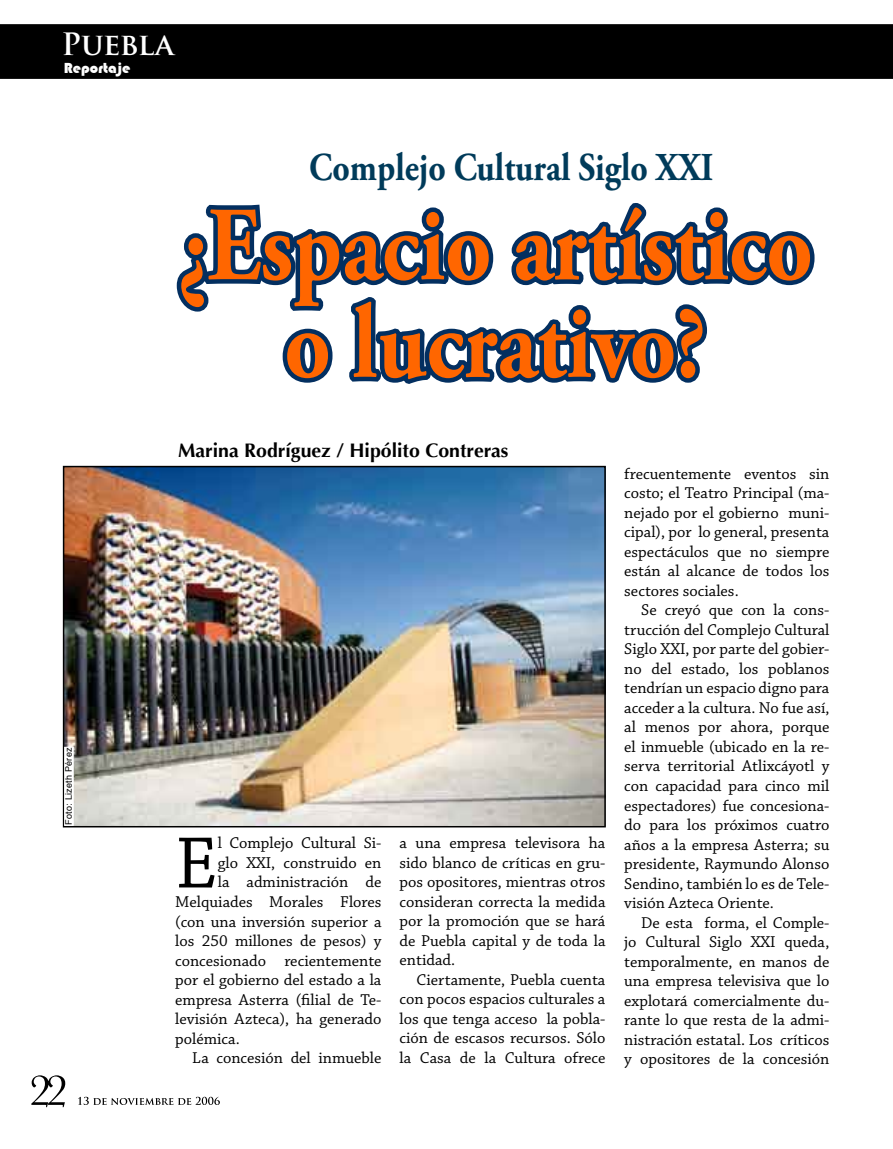
<style>
.page{position:relative;width:893px;height:1149px;background:#fff}
.page>*{position:absolute;margin:0;border:0;box-sizing:border-box;transform-origin:0 0}
.t1{font:700 105px/97.5px "Adobe Garamond Pro";color:#f60;text-align:center;scale:.86 1}
.t2{font:76.5px "Chaparral Pro";color:#000}
.t3{font:700 39.3px "Adobe Garamond Pro";color:#003b5a;scale:.86 1}
.t4{font:700 30px "Trajan Pro";letter-spacing:-.02em;color:#fff}
.t5{font:700 19.5px "Optima";color:#000}
.t6{font:16.5px/19.5px "Chaparral Pro";color:#000;text-align:justify}
.t7{font:15px "Bauhaus 93";color:#fff}
.t8{font:9px "Helvetica";letter-spacing:.025em;color:#000}
</style>
<div class="page">
<svg style="left:0;top:24px;width:893px;height:3px;background:#0c0c0c"></svg>
<svg style="left:31px;top:1075px;width:34px;height:31px"></svg>
<svg style="left:78px;top:1096px;width:142px;height:8px"></svg>
<div style="left:0;top:27px;width:893px;height:52px;background:#000"></div>
<img style="left:66px;top:468px;width:537px;height:356px">
<div style="left:63px;top:465px;width:543px;height:362px;border:2px solid #000"></div>
<svg style="left:176px;top:203px;width:639px;height:181px"></svg>
<div style="left:64px;top:746px;width:10px;height:79px;background:#fff;border:1px solid #fff"></div>
<h3 class="t4" style="left:61px;top:26px;width:114px">Puebla</h3>
<p class="t7" style="left:63px;top:57px;width:68px">Reportaje</p>
<p class="t8" style="left:62px;top:824px;width:78px;rotate:-90deg">Foto: Lizeth Pérez</p>
<h3 class="t3" style="left:309px;top:145px;width:471px">Complejo Cultural Siglo XXI</h3>
<h1 class="t1" style="left:178px;top:199px;width:740px">¿Espacio artístico o lucrativo?</h1>
<p class="t5" style="left:178px;top:439px;width:332px">Marina Rodríguez / Hipólito Contreras</p>
<h2 class="t2" style="left:175px;top:820px;width:44px">E</h2>
<p class="t6" style="left:218px;top:833px;width:165px">l Complejo Cultural Si-</p>
<p class="t6" style="left:218px;top:853px;width:165px">glo XXI, construido en</p>
<p class="t6" style="left:218px;top:872px;width:165px">la administración de</p>
<p class="t6" style="left:175px;top:892px;width:208px">Melquiades Morales Flores</p>
<p class="t6" style="left:175px;top:911px;width:208px">(con una inversión superior a</p>
<p class="t6" style="left:175px;top:931px;width:208px">los 250 millones de pesos) y</p>
<p class="t6" style="left:175px;top:950px;width:208px">concesionado recientemente</p>
<p class="t6" style="left:175px;top:970px;width:208px">por el gobierno del estado a la</p>
<p class="t6" style="left:175px;top:989px;width:208px">empresa Asterra (filial de Te-</p>
<p class="t6" style="left:175px;top:1009px;width:208px">levisión Azteca), ha generado</p>
<p class="t6" style="left:175px;top:1029px;width:66px">polémica.</p>
<p class="t6" style="left:192px;top:1048px;width:191px">La concesión del inmueble</p>
<p class="t6" style="left:400px;top:833px;width:207px">a una empresa televisora ha sido blanco de críticas en gru&shy;pos opositores, mientras otros consideran correcta la medida por la promoción que se hará de Puebla capital y de toda la entidad.</p>
<p class="t6" style="left:400px;top:970px;width:207px;text-indent:17px">Ciertamente, Puebla cuenta con pocos espacios culturales a los que tenga acceso la pobla&shy;ción de escasos recursos. Sólo la Casa de la Cultura ofrece</p>
<p class="t6" style="left:624px;top:464px;width:207px">frecuentemente eventos sin costo; el Teatro Principal (ma&shy;nejado por el gobierno muni&shy;cipal), por lo general, presenta espectáculos que no siempre están al alcance de todos los sectores sociales.</p>
<p class="t6" style="left:624px;top:600px;width:207px;text-indent:17px">Se creyó que con la cons&shy;trucción del Complejo Cultural Siglo XXI, por parte del gobier&shy;no del estado, los poblanos tendrían un espacio digno para acceder a la cultura. No fue así, al menos por ahora, porque el inmueble (ubicado en la re&shy;serva territorial Atlixcáyotl y con capacidad para cinco mil espectadores) fue concesiona&shy;do para los próximos cuatro años a la empresa Asterra; su presidente, Raymundo Alonso Sendino, también lo es de Tele&shy;visión Azteca Oriente.</p>
<p class="t6" style="left:624px;top:913px;width:207px;text-indent:17px">De esta forma, el Comple&shy;jo Cultural Siglo XXI queda, temporalmente, en manos de una empresa televisiva que lo explotará comercialmente du&shy;rante lo que resta de la admi&shy;nistración estatal. Los críticos y opositores de la concesión</p>
</div>
